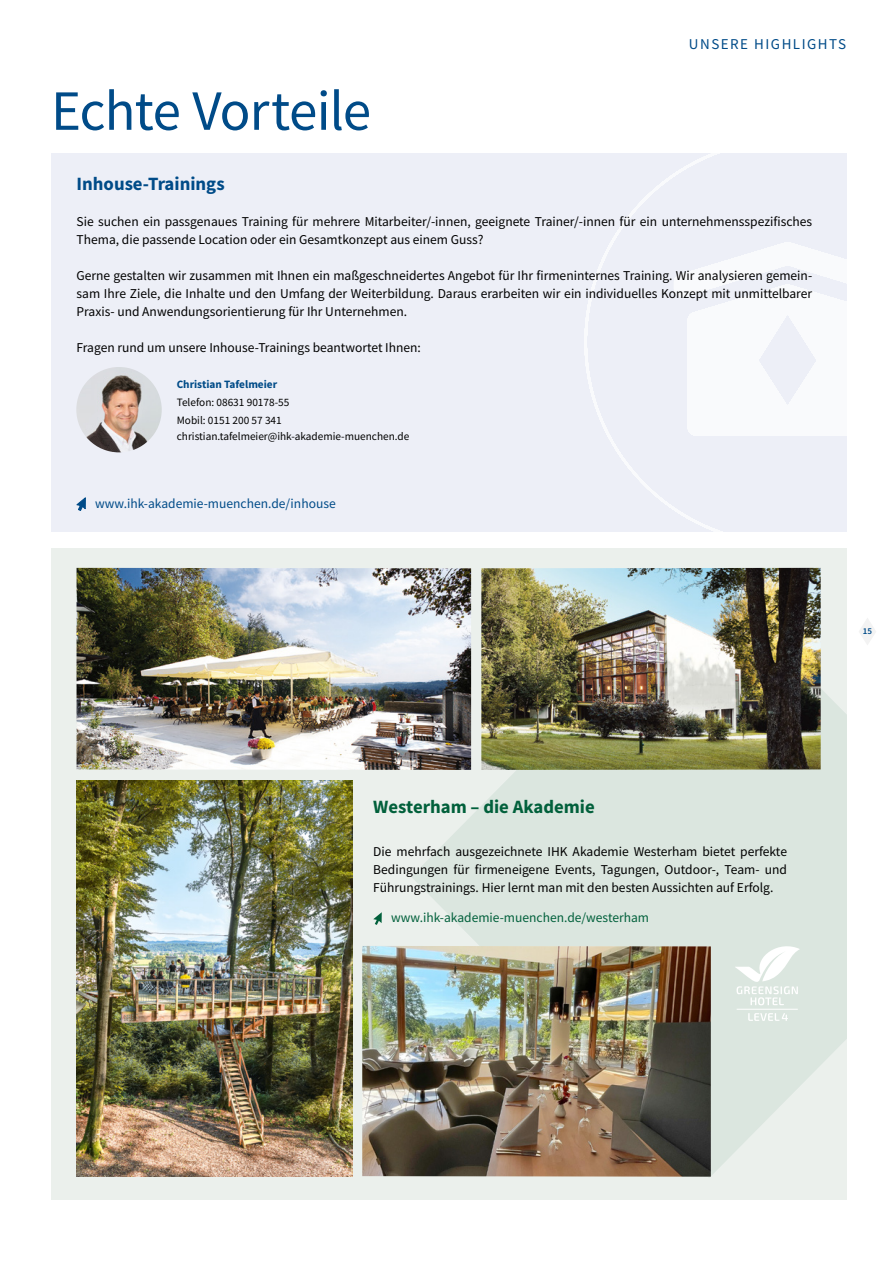
<style>
.page{position:relative;width:893px;height:1263px;background:#fff}
.page>*{position:absolute;margin:0;border:0;box-sizing:border-box;transform-origin:0 0}
.t1{font:57px "Source Sans Pro";letter-spacing:-.02em;color:#004b88}
.t2{font:700 18.75px "Source Sans Pro";color:#01603b}
.t3{font:700 18.75px "Source Sans Pro";color:#004b88}
.t4{font:15px "Source Sans Pro";letter-spacing:.1em;color:#004b88}
.t5{font:13.5px/18px "Source Sans Pro";color:#000;text-align:justify}
.t6{font:13.5px "Source Sans Pro";color:#01603b}
.t7{font:13.5px "Source Sans Pro";color:#004b88}
.t8{font:11.25px/18px "Source Sans Pro";color:#000}
.t9{font:700 11.25px "Source Sans Pro";color:#004b88}
.t10{font:600 9px "Source Sans Pro";color:#004b88}
</style>
<div class="page">
<div style="left:51px;top:549px;width:795px;height:651px;background:#ebf0ec"></div>
<svg style="left:412px;top:575px;width:434px;height:603px;fill:#dbe6df"></svg>
<svg style="left:373px;top:912px;width:9px;height:13px"></svg>
<img style="left:77px;top:780px;width:275px;height:397px">
<img style="left:362px;top:946px;width:349px;height:231px">
<img style="left:77px;top:568px;width:394px;height:202px">
<img style="left:481px;top:568px;width:340px;height:202px">
<svg style="left:748px;top:1013px;width:40px;height:8px"></svg>
<hr style="left:737px;top:1009px;width:61px;height:1px;background:#fff">
<svg style="left:736px;top:946px;width:64px;height:59px"></svg>
<div style="left:51px;top:154px;width:795px;height:378px;background:#edeff7"></div>
<svg style="left:584px;top:154px;width:139px;height:378px"></svg>
<svg style="left:673px;top:241px;width:173px;height:195px"></svg>
<svg style="left:76px;top:497px;width:10px;height:14px"></svg>
<img style="left:76px;top:367px;width:86px;height:85px;border-radius:43px">
<svg style="left:859px;top:618px;width:17px;height:27px"></svg>
<h1 class="t1" style="left:51px;top:75px;width:322px">Echte Vorteile</h1>
<p class="t4" style="left:689px;top:34px;width:159px">UNSERE HIGHLIGHTS</p>
<h2 class="t3" style="left:77px;top:171px;width:150px">Inhouse-Trainings</h2>
<p class="t5" style="left:77px;top:212px;width:737px">Sie suchen ein passgenaues Training für mehrere Mitarbeiter/-innen, geeignete Trainer/-innen für ein unternehmensspezifisches<br>Thema, die passende Location oder ein Gesamtkonzept aus einem Guss?</p>
<p class="t5" style="left:77px;top:266px;width:737px">Gerne gestalten wir zusammen mit Ihnen ein maßgeschneidertes Angebot für Ihr firmeninternes Training. Wir analysieren gemein&shy;sam Ihre Ziele, die Inhalte und den Umfang der Weiterbildung. Daraus erarbeiten wir ein individuelles Konzept mit unmittelbarer Praxis- und Anwendungsorientierung für Ihr Unternehmen.</p>
<p class="t5" style="left:77px;top:338px;width:346px">Fragen rund um unsere Inhouse-Trainings beantwortet Ihnen:</p>
<p class="t9" style="left:177px;top:376px;width:102px">Christian Tafelmeier</p>
<p class="t8" style="left:177px;top:393px;width:114px">Telefon: 08631 90178-55<br>Mobil: 0151 200 57 341</p>
<p class="t8" style="left:177px;top:427px;width:234px">christian.tafelmeier@ihk-akademie-muenchen.de</p>
<p class="t7" style="left:95px;top:495px;width:242px">www.ihk-akademie-muenchen.de/inhouse</p>
<p class="t10" style="left:863px;top:625px;width:11px">15</p>
<h2 class="t2" style="left:373px;top:794px;width:223px">Westerham – die Akademie</h2>
<p class="t5" style="left:373px;top:842px;width:415px">Die mehrfach ausgezeichnete IHK Akademie Westerham bietet per fekte Bedingungen für firmeneigene Events, Tagungen, Outdoor-, Team- und Führungstrainings. Hier lernt man mit den besten Aussichten auf Erfolg.</p>
<p class="t6" style="left:391px;top:909px;width:259px">www.ihk-akademie-muenchen.de/westerham</p>
</div>
